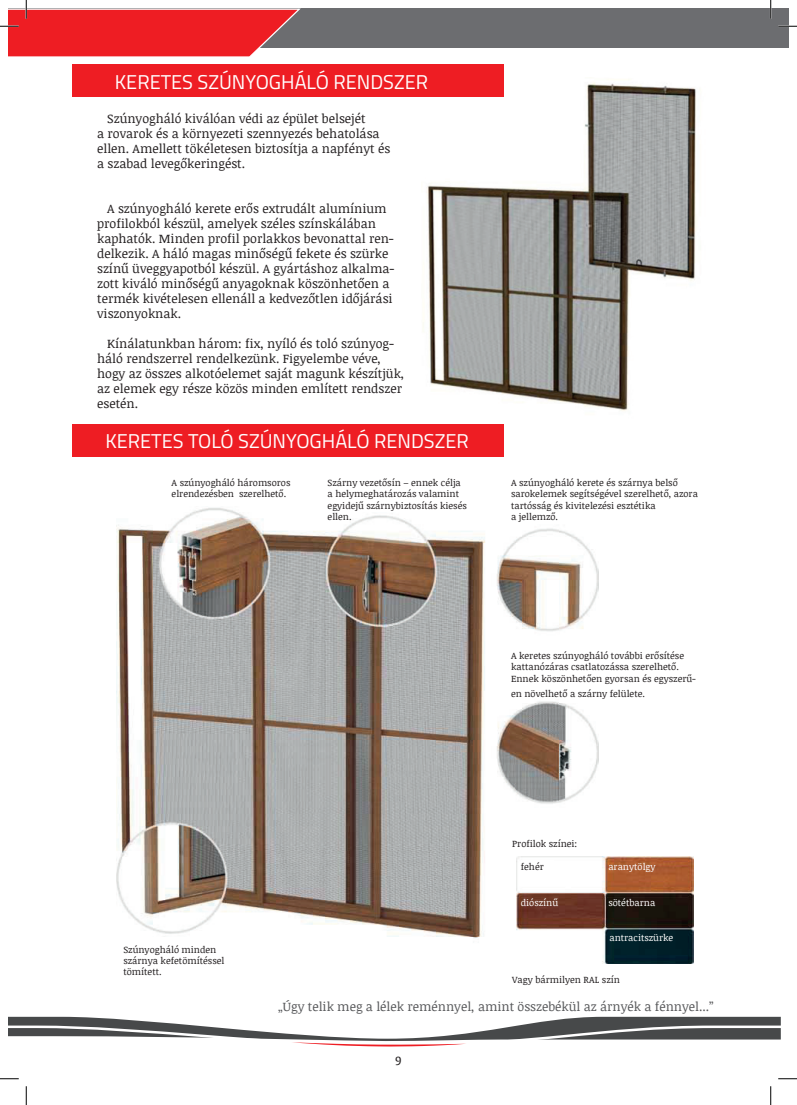
<style>
.page{position:relative;width:797px;height:1105px;background:#fff}
.page>*{position:absolute;margin:0;border:0;box-sizing:border-box;transform-origin:0 0}
.t1{font:20px "Titillium Web";color:#fff}
.t2{font:12.5px/15px "Noticia Text";color:#231f20}
.t3{font:12.5px "Noticia Text";color:#57585a}
.t4{font:9.38px/11.2px "Noticia Text";color:#231f20}
.t5{font:9.38px "Noticia Text";color:#fff}
</style>
<div class="page">
<div style="left:9px;top:9px;width:779px;height:39px;background:#6c6d70"></div>
<svg style="left:9px;top:1016px;width:772px;height:31px"></svg>
<img style="left:117px;top:508px;width:481px;height:430px">
<img style="left:516px;top:856px;width:177px;height:107px">
<img style="left:423px;top:78px;width:273px;height:333px">
<div style="left:521px;top:860px;width:32px;height:21px;background:#fff"></div>
<div style="left:72px;top:65px;width:431px;height:32px;background:#ee1d23"></div>
<div style="left:72px;top:425px;width:431px;height:32px;background:#ee1d23"></div>
<svg style="left:778px;top:25px;width:19px;height:2px"></svg>
<svg style="left:0;top:1078px;width:19px;height:1px"></svg>
<svg style="left:778px;top:1078px;width:19px;height:1px"></svg>
<svg style="left:0;top:0;width:302px;height:57px"></svg>
<svg style="left:25px;top:1086px;width:2px;height:19px"></svg>
<svg style="left:770px;top:0;width:1px;height:19px"></svg>
<svg style="left:770px;top:1086px;width:1px;height:19px"></svg>
<h1 class="t1" style="left:115px;top:67px;width:315px">KERETES SZÚNYOGHÁLÓ RENDSZER</h1>
<p class="t2" style="left:97px;top:111px;width:294px;text-indent:10px">Szúnyogháló kiválóan védi az épület belsejét<br>a rovarok és a környezeti szennyezés behatolása ellen. Amellett tökéletesen biztosítja a napfényt és a szabad levegőkeringést.</p>
<p class="t2" style="left:97px;top:201px;width:299px;text-indent:10px">A szúnyogháló kerete erős extrudált alumínium profilokból készül, amelyek széles színskálában kaphatók. Minden profil porlakkos bevonattal ren&shy;delkezik. A háló magas minőségű fekete és szürke színű üveggyapotból készül. A gyártáshoz alkalma&shy;zott kiváló minőségű anyagoknak köszönhetően a termék kivételesen ellenáll a kedvezőtlen időjárási viszonyoknak.</p>
<p class="t2" style="left:97px;top:336px;width:308px;text-indent:10px">Kínálatunkban három: fix, nyíló és toló szúnyog&shy;háló rendszerrel rendelkezünk. Figyelembe véve, hogy az összes alkotóelemet saját magunk készítjük, az elemek egy része közös minden említett rendszer esetén.</p>
<h1 class="t1" style="left:105px;top:427px;width:365px">KERETES TOLÓ SZÚNYOGHÁLÓ RENDSZER</h1>
<p class="t4" style="left:172px;top:477px;width:120px">A szúnyogháló háromsoros elrendezésben szerelhető.</p>
<p class="t4" style="left:327px;top:477px;width:141px">Szárny vezetősín – ennek célja a helymeghatározás valamint egyidejű szárnybiztosítás kiesés ellen.</p>
<p class="t4" style="left:511px;top:477px;width:188px">A szúnyogháló kerete és szárnya belső sarokelemek segítségével szerelhető, azora tartósság és kivitelezési esztétika<br>a jellemző.</p>
<p class="t4" style="left:511px;top:650px;width:186px">A keretes szúnyogháló további erősítése kattanózáras csatlatozássa szerelhető.<br>Ennek köszönhetően gyorsan és egyszerű-</p>
<p class="t4" style="left:511px;top:687px;width:135px">en növelhető a szárny felülete.</p>
<p class="t4" style="left:123px;top:944px;width:103px">Szúnyogháló minden szárnya kefetömítéssel tömített.</p>
<p class="t4" style="left:512px;top:838px;width:67px">Profilok színei:</p>
<p class="t4" style="left:521px;top:861px;width:24px">fehér</p>
<p class="t5" style="left:608px;top:860px;width:49px">aranytölgy</p>
<p class="t5" style="left:608px;top:896px;width:48px">sötétbarna</p>
<p class="t5" style="left:609px;top:931px;width:65px">antracitszürke</p>
<p class="t4" style="left:512px;top:974px;width:109px">Vagy bármilyen RAL szín</p>
<p class="t5" style="left:521px;top:896px;width:39px">diószínű</p>
<p class="t3" style="left:278px;top:997px;width:437px">„Úgy telik meg a lélek reménnyel, amint összebékül az árnyék a fénnyel...”</p>
<p class="t2" style="left:395px;top:1053px;width:8px">9</p>
</div>
